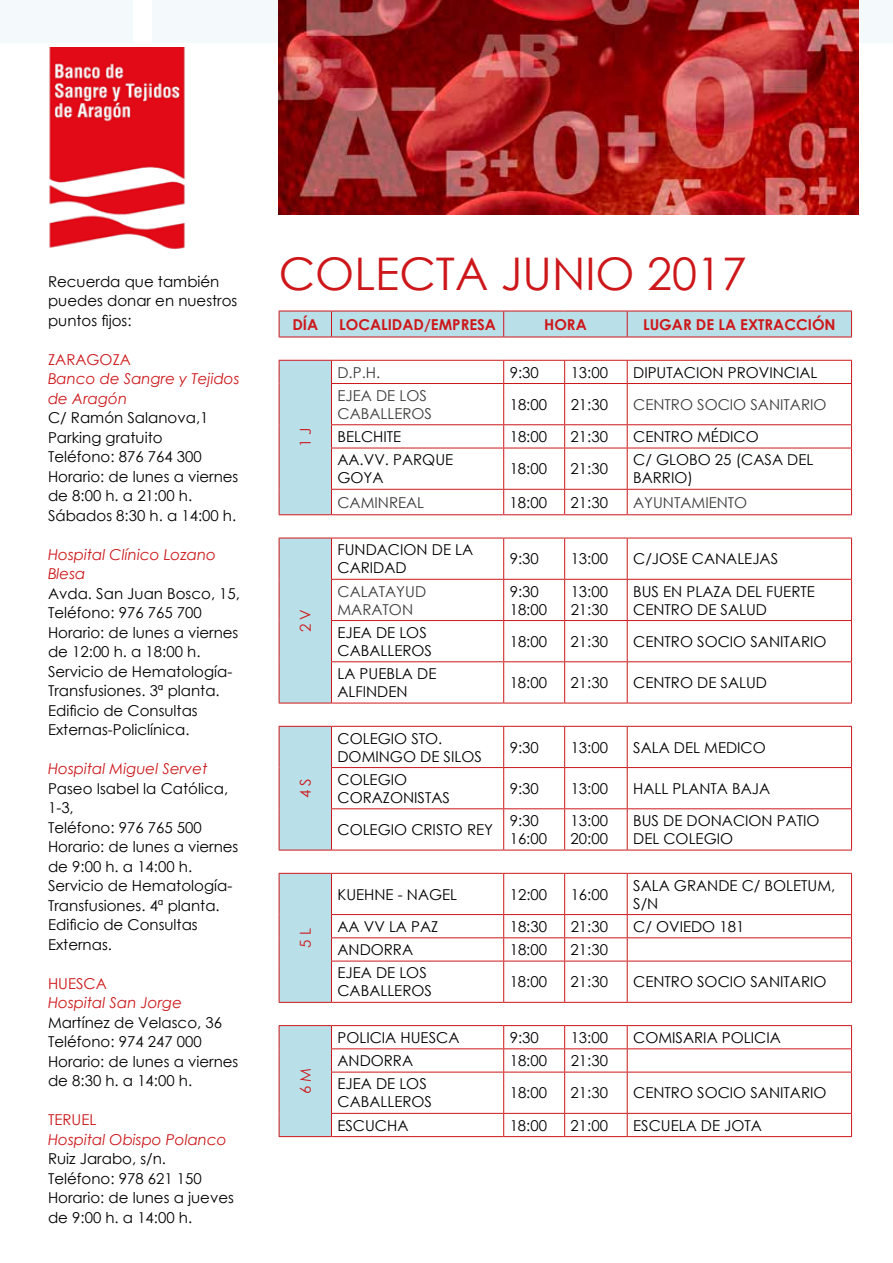
<style>
.page{position:relative;width:893px;height:1263px;background:#fff}
.page>*{position:absolute;margin:0;border:0;box-sizing:border-box;transform-origin:0 0}
.t1{font:45px "Century Gothic";color:#cd171a}
.t2{font:15px/19.5px "Century Gothic";color:#000}
.t3{font:italic 15px/19.5px "Century Gothic";color:#cd171a}
.t4{font:15px/18px "Century Gothic";color:#3c3c3b}
.t5{font:700 15px "Century Gothic";color:#cd171a}
.t6{font:15px "Century Gothic";color:#cd171a}
</style>
<div class="page">
<div style="left:153px;top:0;width:132px;height:43px;background:#f4fafc"></div>
<div style="left:0;top:0;width:132px;height:43px;background:#f4fafc"></div>
<div style="left:760px;top:0;width:132px;height:43px;background:#f4fafc"></div>
<hr style="left:331px;top:1136px;width:173px;height:1px;background:#cd171a">
<hr style="left:504px;top:1136px;width:61px;height:1px;background:#cd171a">
<hr style="left:565px;top:1136px;width:62px;height:1px;background:#cd171a">
<hr style="left:627px;top:1136px;width:225px;height:1px;background:#cd171a">
<hr style="left:279px;top:1136px;width:52px;height:1px;background:#cd171a">
<svg style="left:279px;top:311px;width:573px;height:825px"></svg>
<hr style="left:331px;top:1072px;width:173px;height:1px;background:#cd171a">
<hr style="left:504px;top:1072px;width:61px;height:1px;background:#cd171a">
<hr style="left:565px;top:1072px;width:62px;height:1px;background:#cd171a">
<hr style="left:627px;top:1072px;width:225px;height:1px;background:#cd171a">
<img style="left:49px;top:48px;width:136px;height:201px">
<img style="left:279px;top:0;width:580px;height:215px">
<p class="t2" style="left:48px;top:271px;width:173px">Recuerda que también</p>
<p class="t2" style="left:48px;top:291px;width:191px">puedes donar en nuestros puntos fijos:</p>
<p class="t6" style="left:48px;top:349px;width:84px">ZARAGOZA</p>
<p class="t3" style="left:48px;top:369px;width:193px">Banco de Sangre y Tejidos de Aragón</p>
<p class="t2" style="left:48px;top:408px;width:192px">C/ Ramón Salanova,1<br>Parking gratuito<br>Teléfono: 876 764 300<br>Horario: de lunes a viernes de 8:00 h. a 21:00 h.<br>Sábados 8:30 h. a 14:00 h.</p>
<p class="t3" style="left:48px;top:544px;width:169px">Hospital Clínico Lozano<br>Blesa</p>
<p class="t2" style="left:48px;top:583px;width:194px">Avda. San Juan Bosco, 15,<br>Teléfono: 976 765 700<br>Horario: de lunes a viernes de 12:00 h. a 18:00 h.<br>Servicio de Hematología-<br>Transfusiones. 3ª planta.<br>Edificio de Consultas<br>Externas-Policlínica.</p>
<p class="t3" style="left:48px;top:759px;width:161px">Hospital Miguel Servet</p>
<p class="t2" style="left:48px;top:778px;width:192px">Paseo Isabel la Católica,<br>1-3,<br>Teléfono: 976 765 500<br>Horario: de lunes a viernes de 9:00 h. a 14:00 h.<br>Servicio de Hematología-<br>Transfusiones. 4ª planta.<br>Edificio de Consultas<br>Externas.</p>
<p class="t6" style="left:48px;top:973px;width:60px">HUESCA</p>
<p class="t3" style="left:48px;top:993px;width:136px">Hospital San Jorge</p>
<p class="t2" style="left:48px;top:1012px;width:192px">Martínez de Velasco, 36<br>Teléfono: 974 247 000<br>Horario: de lunes a viernes de 8:30 h. a 14:00 h.</p>
<p class="t6" style="left:48px;top:1109px;width:50px">TERUEL</p>
<p class="t3" style="left:48px;top:1129px;width:180px">Hospital Obispo Polanco</p>
<p class="t2" style="left:48px;top:1149px;width:187px">Ruiz Jarabo, s/n.<br>Teléfono: 978 621 150<br>Horario: de lunes a jueves de 9:00 h. a 14:00 h.</p>
<h1 class="t1" style="left:279px;top:242px;width:470px">COLECTA JUNIO 2017</h1>
<p class="t5" style="left:292px;top:313px;width:27px">DÍA</p>
<p class="t5" style="left:339px;top:313px;width:158px">LOCALIDAD/EMPRESA</p>
<p class="t5" style="left:544px;top:313px;width:44px">HORA</p>
<p class="t5" style="left:643px;top:313px;width:194px">LUGAR DE LA EXTRACCIÓN</p>
<p class="t6" style="left:295px;top:447px;width:21px;rotate:-90deg">1 J</p>
<p class="t6" style="left:295px;top:632px;width:24px;rotate:-90deg">2 V</p>
<p class="t6" style="left:295px;top:798px;width:21px;rotate:-90deg">4 S</p>
<p class="t6" style="left:295px;top:947px;width:21px;rotate:-90deg">5 L</p>
<p class="t6" style="left:295px;top:1094px;width:28px;rotate:-90deg">6 M</p>
<p class="t4" style="left:337px;top:363px;width:44px">D.P.H.</p>
<p class="t2" style="left:510px;top:362px;width:31px">9:30</p>
<p class="t2" style="left:571px;top:362px;width:39px">13:00</p>
<p class="t2" style="left:633px;top:362px;width:186px">DIPUTACION PROVINCIAL</p>
<p class="t4" style="left:337px;top:386px;width:96px">EJEA DE LOS<br>CABALLEROS</p>
<p class="t2" style="left:510px;top:394px;width:39px">18:00</p>
<p class="t2" style="left:571px;top:394px;width:39px">21:30</p>
<p class="t4" style="left:633px;top:395px;width:195px">CENTRO SOCIO SANITARIO</p>
<p class="t2" style="left:337px;top:427px;width:65px">BELCHITE</p>
<p class="t2" style="left:510px;top:427px;width:39px">18:00</p>
<p class="t2" style="left:571px;top:427px;width:39px">21:30</p>
<p class="t2" style="left:633px;top:427px;width:127px">CENTRO MÉDICO</p>
<p class="t2" style="left:337px;top:451px;width:117px;line-height:18px">AA.VV. PARQUE<br>GOYA</p>
<p class="t2" style="left:510px;top:459px;width:39px">18:00</p>
<p class="t2" style="left:571px;top:459px;width:39px">21:30</p>
<p class="t2" style="left:633px;top:451px;width:182px;line-height:18px">C/ GLOBO 25 (CASA DEL<br>BARRIO)</p>
<p class="t4" style="left:337px;top:493px;width:88px">CAMINREAL</p>
<p class="t2" style="left:510px;top:492px;width:39px">18:00</p>
<p class="t2" style="left:571px;top:492px;width:39px">21:30</p>
<p class="t4" style="left:633px;top:493px;width:116px">AYUNTAMIENTO</p>
<p class="t2" style="left:337px;top:541px;width:137px;line-height:18px">FUNDACION DE LA<br>CARIDAD</p>
<p class="t2" style="left:510px;top:549px;width:31px">9:30</p>
<p class="t2" style="left:571px;top:549px;width:39px">13:00</p>
<p class="t2" style="left:633px;top:549px;width:146px">C/JOSE CANALEJAS</p>
<p class="t4" style="left:337px;top:582px;width:90px">CALATAYUD<br>MARATON</p>
<p class="t2" style="left:510px;top:582px;width:39px;line-height:18px">9:30<br>18:00</p>
<p class="t2" style="left:571px;top:582px;width:39px;line-height:18px">13:00<br>21:30</p>
<p class="t2" style="left:633px;top:582px;width:183px;line-height:18px">BUS EN PLAZA DEL FUERTE<br>CENTRO DE SALUD</p>
<p class="t2" style="left:337px;top:623px;width:96px;line-height:18px">EJEA DE LOS<br>CABALLEROS</p>
<p class="t2" style="left:510px;top:631px;width:39px">18:00</p>
<p class="t2" style="left:571px;top:631px;width:39px">21:30</p>
<p class="t2" style="left:633px;top:631px;width:195px">CENTRO SOCIO SANITARIO</p>
<p class="t2" style="left:337px;top:664px;width:100px;line-height:18px">LA PUEBLA DE<br>ALFINDEN</p>
<p class="t2" style="left:510px;top:673px;width:39px">18:00</p>
<p class="t2" style="left:571px;top:673px;width:39px">21:30</p>
<p class="t2" style="left:633px;top:673px;width:135px">CENTRO DE SALUD</p>
<p class="t2" style="left:337px;top:729px;width:146px;line-height:18px">COLEGIO STO.<br>DOMINGO DE SILOS</p>
<p class="t2" style="left:510px;top:737px;width:31px">9:30</p>
<p class="t2" style="left:571px;top:737px;width:39px">13:00</p>
<p class="t2" style="left:633px;top:737px;width:134px">SALA DEL MEDICO</p>
<p class="t2" style="left:337px;top:770px;width:114px;line-height:18px">COLEGIO<br>CORAZONISTAS</p>
<p class="t2" style="left:510px;top:778px;width:31px">9:30</p>
<p class="t2" style="left:571px;top:778px;width:39px">13:00</p>
<p class="t2" style="left:633px;top:778px;width:139px">HALL PLANTA BAJA</p>
<p class="t2" style="left:337px;top:820px;width:157px">COLEGIO CRISTO REY</p>
<p class="t2" style="left:510px;top:811px;width:39px;line-height:18px">9:30<br>16:00</p>
<p class="t2" style="left:571px;top:811px;width:39px;line-height:18px">13:00<br>20:00</p>
<p class="t2" style="left:633px;top:811px;width:188px;line-height:18px">BUS DE DONACION PATIO<br>DEL COLEGIO</p>
<p class="t2" style="left:337px;top:884px;width:121px">KUEHNE - NAGEL</p>
<p class="t2" style="left:510px;top:884px;width:39px">12:00</p>
<p class="t2" style="left:571px;top:884px;width:39px">16:00</p>
<p class="t2" style="left:633px;top:876px;width:204px;line-height:18px">SALA GRANDE C/ BOLETUM,<br>S/N</p>
<p class="t2" style="left:337px;top:916px;width:102px">AA VV LA PAZ</p>
<p class="t2" style="left:510px;top:916px;width:39px">18:30</p>
<p class="t2" style="left:571px;top:916px;width:39px">21:30</p>
<p class="t2" style="left:633px;top:916px;width:113px">C/ OVIEDO 181</p>
<p class="t2" style="left:337px;top:940px;width:77px">ANDORRA</p>
<p class="t2" style="left:510px;top:940px;width:39px">18:00</p>
<p class="t2" style="left:571px;top:940px;width:39px">21:30</p>
<p class="t2" style="left:337px;top:964px;width:96px;line-height:18px">EJEA DE LOS<br>CABALLEROS</p>
<p class="t2" style="left:510px;top:972px;width:39px">18:00</p>
<p class="t2" style="left:571px;top:972px;width:39px">21:30</p>
<p class="t2" style="left:633px;top:972px;width:195px">CENTRO SOCIO SANITARIO</p>
<p class="t2" style="left:337px;top:1027px;width:123px">POLICIA HUESCA</p>
<p class="t2" style="left:510px;top:1027px;width:31px">9:30</p>
<p class="t2" style="left:571px;top:1027px;width:39px">13:00</p>
<p class="t2" style="left:633px;top:1027px;width:149px">COMISARIA POLICIA</p>
<p class="t2" style="left:337px;top:1051px;width:77px">ANDORRA</p>
<p class="t2" style="left:510px;top:1051px;width:39px">18:00</p>
<p class="t2" style="left:571px;top:1051px;width:39px">21:30</p>
<p class="t2" style="left:337px;top:1075px;width:96px;line-height:18px">EJEA DE LOS<br>CABALLEROS</p>
<p class="t2" style="left:510px;top:1083px;width:39px">18:00</p>
<p class="t2" style="left:571px;top:1083px;width:39px">21:30</p>
<p class="t2" style="left:633px;top:1083px;width:195px">CENTRO SOCIO SANITARIO</p>
<p class="t2" style="left:337px;top:1115px;width:73px">ESCUCHA</p>
<p class="t2" style="left:510px;top:1115px;width:39px">18:00</p>
<p class="t2" style="left:571px;top:1115px;width:39px">21:00</p>
<p class="t2" style="left:633px;top:1115px;width:130px">ESCUELA DE JOTA</p>
</div>
